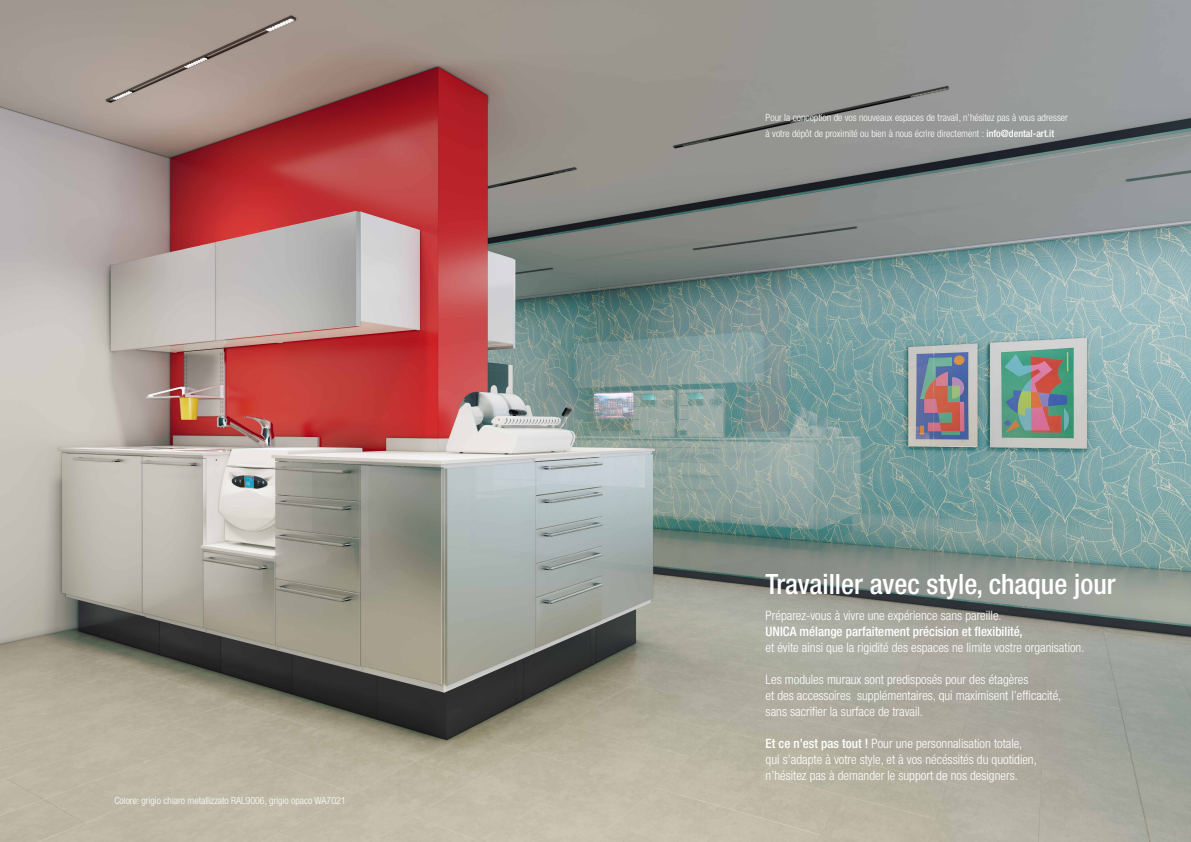
<style>
.page{position:relative;width:1191px;height:842px;background:#fff}
.page>*{position:absolute;margin:0;border:0;box-sizing:border-box;transform-origin:0 0}
.t1{font:500 condensed 28px "Helvetica Neue LT Pro";color:#fff}
.t2{font:300 condensed 13px/16px "Helvetica Neue LT Pro";color:#fff}
.t3{font:500 condensed 13px "Helvetica Neue LT Pro";color:#fff}
.t4{font:300 condensed 10px/16px "Helvetica Neue LT Pro";color:#fff}
.s1{font-weight:500}
</style>
<div class="page">
<img style="left:0;top:0;width:1191px;height:842px">
<p class="t4" style="left:114px;top:792px;width:233px">Colore: grigio chiaro metallizzato RAL9006, grigio opaco WA7021</p>
<p class="t4" style="left:765px;top:109px;width:304px">Pour la conception de vos nouveaux espaces de travail, n’hésitez pas à vous adresser à votre dépôt de proximité ou bien à nous écrire directement : <span class="s1">info@dental-art.it</span></p>
<h1 class="t1" style="left:765px;top:567px;width:351px">Travailler avec style, chaque jour</h1>
<p class="t2" style="left:765px;top:607px;width:237px">Préparez-vous à vivre une expérience sans pareille.</p>
<p class="t3" style="left:765px;top:624px;width:258px">UNICA mélange parfaitement précision et flexibilité,</p>
<p class="t2" style="left:765px;top:639px;width:320px">et évite ainsi que la rigidité des espaces ne limite vostre organisation.</p>
<p class="t2" style="left:765px;top:671px;width:297px">Les modules muraux sont predisposés pour des étagères<br>et des accessoires supplémentaires, qui maximisent l’efficacité, sans sacrifier la surface de travail.</p>
<p class="t2" style="left:765px;top:735px;width:273px"><span class="s1">Et ce n’est pas tout !</span> Pour une personnalisation totale, qui s’adapte à votre style, et à vos nécéssités du quotidien, n’hésitez pas à demander le support de nos designers.</p>
</div>
